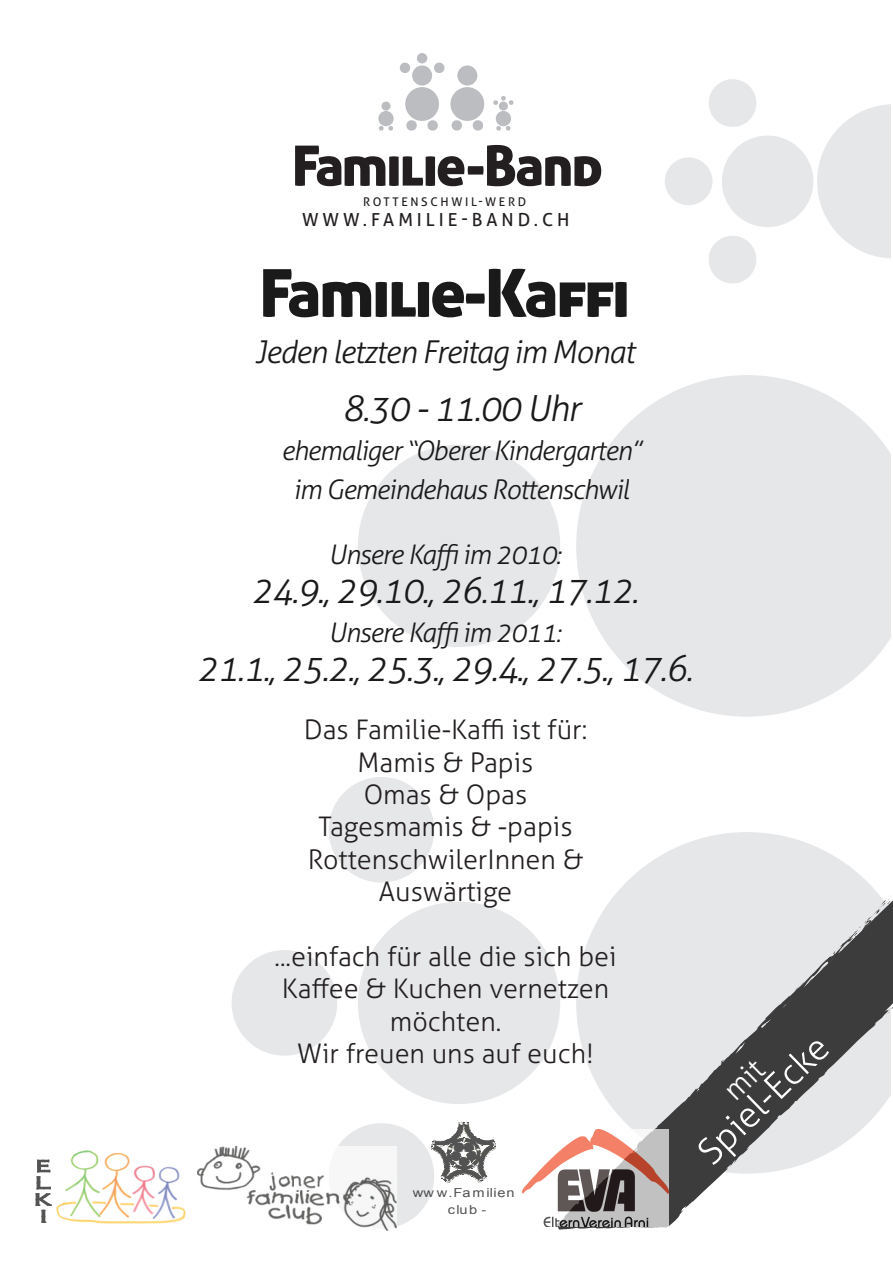
<style>
.page{position:relative;width:893px;height:1263px;background:#fff}
.page>*{position:absolute;margin:0;border:0;box-sizing:border-box;transform-origin:0 0}
.t1{font:66px "Aller Display";letter-spacing:-.04em;color:#1a1a1a}
.t2{font:55.65px "Aller Display";letter-spacing:-.04em;color:#231f20}
.t3{font:italic 300 36px "Aller";letter-spacing:-.04em;color:#1a1a1a}
.t4{font:300 36px "Aller";color:#fff}
.t5{font:italic 300 31.5px "Aller";letter-spacing:-.04em;color:#1a1a1a}
.t6{font:300 27px/32.4px "Aller";color:#231f20;text-align:center}
.t7{font:italic 300 27px/39px "Aller";letter-spacing:-.04em;color:#1a1a1a;text-align:center}
.t8{font:18px "Aller";letter-spacing:.22em;color:#231f20}
.t9{font:12.45px/16.2px "Arial";letter-spacing:.05em;color:#050504;text-align:center;scale:1.18 1}
.t10{font:12px "Aller";letter-spacing:.22em;color:#231f20}
</style>
<div class="page">
<div style="left:232px;top:950px;width:105px;height:106px;background:#e6e7e9;border-radius:50%"></div>
<div style="left:358px;top:902px;width:202px;height:202px;background:#e6e7e9;border-radius:50%"></div>
<svg style="left:613px;top:832px;width:263px;height:66px;fill:#e6e7e9"></svg>
<svg style="left:329px;top:777px;width:105px;height:106px"></svg>
<div style="left:665px;top:157px;width:47px;height:48px;background:#e6e7e9;border-radius:50%"></div>
<div style="left:722px;top:136px;width:91px;height:91px;background:#e6e7e9;border-radius:50%"></div>
<svg style="left:817px;top:104px;width:74px;height:155px"></svg>
<svg style="left:709px;top:79px;width:47px;height:48px"></svg>
<svg style="left:709px;top:236px;width:47px;height:48px"></svg>
<div style="left:358px;top:445px;width:202px;height:202px;background:#e6e7e9;border-radius:50%"></div>
<svg style="left:576px;top:375px;width:315px;height:342px;fill:#e6e7e9"></svg>
<svg style="left:593px;top:898px;width:300px;height:199px;background:#e3e4e6"></svg>
<svg style="left:556px;top:930px;width:333px;height:300px;fill:#e6e7e9"></svg>
<svg style="left:830px;top:891px;width:63px;height:66px;background:#9f9fa1"></svg>
<svg style="left:795px;top:971px;width:28px;height:19px"></svg>
<svg style="left:766px;top:1022px;width:7px;height:3px"></svg>
<svg style="left:887px;top:1006px;width:6px;height:8px"></svg>
<svg style="left:563px;top:1227px;width:10px;height:3px"></svg>
<svg style="left:338px;top:1121px;width:158px;height:110px"></svg>
<img style="left:198px;top:1146px;width:199px;height:84px">
<img style="left:522px;top:1129px;width:146px;height:98px">
<img style="left:56px;top:1150px;width:130px;height:73px">
<svg style="left:36px;top:1160px;width:16px;height:63px"></svg>
<div style="left:417px;top:53px;width:10px;height:10px;background:#bcbdc0;border-radius:50%"></div>
<div style="left:412px;top:66px;width:20px;height:20px;background:#bcbdc0;border-radius:50%"></div>
<div style="left:405px;top:87px;width:34px;height:34px;background:#bcbdc0;border-radius:50%"></div>
<svg style="left:434px;top:62px;width:11px;height:11px"></svg>
<svg style="left:399px;top:62px;width:11px;height:11px"></svg>
<svg style="left:427px;top:120px;width:11px;height:11px"></svg>
<svg style="left:406px;top:120px;width:11px;height:11px"></svg>
<div style="left:381px;top:102px;width:9px;height:9px;background:#bcbdc0;border-radius:50%"></div>
<div style="left:378px;top:111px;width:16px;height:15px;background:#bcbdc0;border-radius:50%"></div>
<svg style="left:379px;top:126px;width:14px;height:5px"></svg>
<div style="left:499px;top:102px;width:9px;height:9px;background:#bcbdc0;border-radius:50%"></div>
<div style="left:496px;top:111px;width:15px;height:15px;background:#bcbdc0;border-radius:50%"></div>
<svg style="left:493px;top:96px;width:21px;height:9px"></svg>
<svg style="left:496px;top:126px;width:15px;height:5px"></svg>
<div style="left:457px;top:66px;width:20px;height:20px;background:#bcbdc0;border-radius:50%"></div>
<div style="left:450px;top:87px;width:34px;height:34px;background:#bcbdc0;border-radius:50%"></div>
<svg style="left:472px;top:120px;width:11px;height:11px"></svg>
<svg style="left:451px;top:120px;width:11px;height:11px"></svg>
<div style="left:720px;top:1058px;width:46px;height:42px;background:#3c3c3d"></div>
<h2 class="t2" style="left:292px;top:130px;width:313px">Familie-Band</h2>
<p class="t8" style="left:302px;top:209px;width:269px">WWW.FAMILIE-BAND.CH</p>
<p class="t10" style="left:363px;top:194px;width:165px">ROTTENSCHWIL-WERD</p>
<h1 class="t1" style="left:259px;top:251px;width:373px">Familie-Kaffi</h1>
<p class="t5" style="left:255px;top:333px;width:381px">Jeden letzten Freitag im Monat</p>
<h3 class="t3" style="left:342px;top:387px;width:239px">8.30 - 11.00 Uhr</h3>
<p class="t7" style="left:281px;top:431px;width:362px">ehemaliger “Oberer Kindergarten” im Gemeindehaus Rottenschwil</p>
<p class="t7" style="left:328px;top:535px;width:234px">Unsere Kaffi im 2010:</p>
<h3 class="t3" style="left:251px;top:569px;width:389px">24.9., 29.10., 26.11., 17.12.</h3>
<p class="t7" style="left:328px;top:613px;width:234px">Unsere Kaffi im 2011:</p>
<h3 class="t3" style="left:197px;top:647px;width:498px">21.1., 25.2., 25.3., 29.4., 27.5., 17.6.</h3>
<p class="t6" style="left:304px;top:713px;width:285px">Das Familie-Kaffi ist für:<br>Mamis &amp; Papis<br>Omas &amp; Opas<br>Tagesmamis &amp; -papis<br>RottenschwilerInnen &amp;<br>Auswärtige</p>
<p class="t6" style="left:274px;top:940px;width:344px">...einfach für alle die sich bei<br>Kaffee &amp; Kuchen vernetzen möchten.<br>Wir freuen uns auf euch!</p>
<p class="t9" style="left:413px;top:1185px;width:88px">ww w.Familien club -</p>
<h3 class="t4" style="left:688px;top:1142px;width:168px;rotate:-44deg">Spiel-Ecke</h3>
</div>
